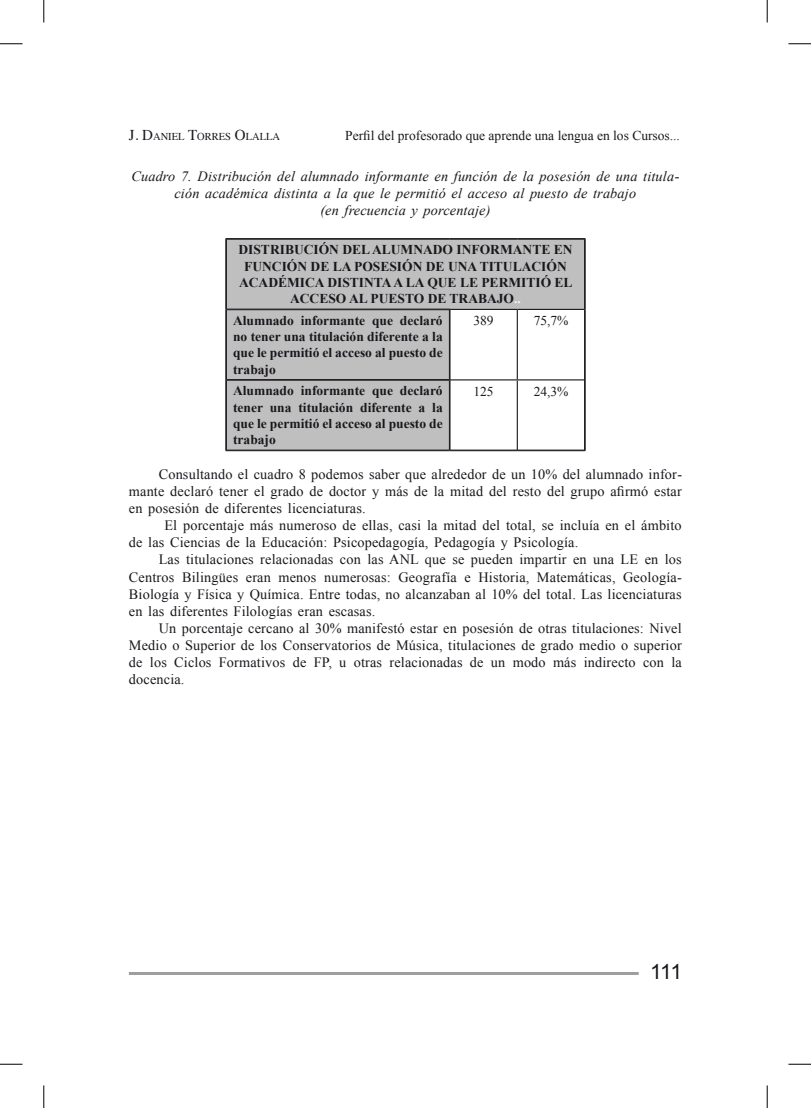
<style>
.page{position:relative;width:811px;height:1108px;background:#fff}
.page>*{position:absolute;margin:0;border:0;box-sizing:border-box;transform-origin:0 0}
.t1{font:21px "Arial";color:#1a171c}
.t2{font:14.25px/17.1px "Times New Roman";letter-spacing:.01em;color:#1a171c;text-align:justify}
.t3{font:italic 14.25px/17.1px "Times New Roman";letter-spacing:.01em;color:#1a171c;text-align:center}
.t4{font:700 13.5px/16.2px "Times New Roman";color:#1a171c;text-align:justify}
.t5{font:13.5px "Times New Roman";color:#1a171c}
.t6{font:10.5px "Times";color:#1a171c}
.s1{font-size:15px}
.s2{color:#f8f8f8}
</style>
<div class="page">
<hr style="left:129px;top:972px;width:509px;height:3px;background:#9d9ea0">
<div style="left:227px;top:240px;width:357px;height:210px;background:#bfbfbf"></div>
<svg style="left:450px;top:310px;width:134px;height:140px"></svg>
<hr style="left:226px;top:238px;width:223px;height:1px;background:#1a171c">
<hr style="left:226px;top:239px;width:223px;height:1px;background:#1a171c">
<hr style="left:449px;top:238px;width:68px;height:1px;background:#1a171c">
<hr style="left:449px;top:239px;width:68px;height:1px;background:#1a171c">
<hr style="left:517px;top:238px;width:68px;height:1px;background:#1a171c">
<hr style="left:517px;top:239px;width:67px;height:1px;background:#1a171c">
<hr style="left:584px;top:239px;width:1px;height:70px;background:#1a171c">
<hr style="left:226px;top:309px;width:223px;height:1px;background:#1a171c">
<hr style="left:225px;top:239px;width:1px;height:70px;background:#1a171c">
<hr style="left:226px;top:239px;width:1px;height:70px;background:#1a171c">
<hr style="left:225px;top:309px;width:1px;height:71px;background:#1a171c">
<hr style="left:226px;top:310px;width:1px;height:70px;background:#1a171c">
<hr style="left:449px;top:309px;width:1px;height:71px;background:#1a171c">
<hr style="left:516px;top:310px;width:1px;height:69px;background:#1a171c">
<hr style="left:450px;top:309px;width:67px;height:1px;background:#1a171c">
<hr style="left:517px;top:309px;width:67px;height:1px;background:#1a171c">
<hr style="left:584px;top:309px;width:1px;height:71px;background:#1a171c">
<hr style="left:226px;top:379px;width:223px;height:1px;background:#1a171c">
<hr style="left:226px;top:380px;width:223px;height:1px;background:#1a171c">
<hr style="left:225px;top:380px;width:1px;height:71px;background:#1a171c">
<hr style="left:226px;top:380px;width:1px;height:70px;background:#1a171c">
<hr style="left:449px;top:380px;width:1px;height:70px;background:#1a171c">
<hr style="left:450px;top:379px;width:67px;height:1px;background:#1a171c">
<hr style="left:517px;top:379px;width:67px;height:1px;background:#1a171c">
<hr style="left:226px;top:450px;width:223px;height:1px;background:#1a171c">
<hr style="left:449px;top:450px;width:68px;height:1px;background:#1a171c">
<hr style="left:517px;top:450px;width:68px;height:1px;background:#1a171c">
<hr style="left:516px;top:380px;width:1px;height:70px;background:#1a171c">
<hr style="left:584px;top:380px;width:1px;height:71px;background:#1a171c">
<svg style="left:0;top:44px;width:22px;height:1px"></svg>
<svg style="left:788px;top:44px;width:22px;height:1px"></svg>
<svg style="left:0;top:1064px;width:22px;height:1px"></svg>
<svg style="left:788px;top:1064px;width:22px;height:1px"></svg>
<svg style="left:44px;top:0;width:1px;height:22px"></svg>
<svg style="left:44px;top:1085px;width:1px;height:23px"></svg>
<svg style="left:766px;top:0;width:1px;height:22px"></svg>
<svg style="left:766px;top:1085px;width:1px;height:23px"></svg>
<p class="t6" style="left:129px;top:127px;width:153px"><span class="s1">J. D</span>ANIEL <span class="s1">T</span>ORRES <span class="s1">O</span>LALLA</p>
<p class="t5" style="left:345px;top:126px;width:336px">Perfil del profesorado que aprende una lengua en los Cursos...</p>
<p class="t3" style="left:131px;top:168px;width:549px">Cuadro 7. Distribución del alumnado informante en función de la posesión de una titula&shy;ción académica distinta a la que le permitió el acceso al puesto de trabajo<br>(en frecuencia y porcentaje)</p>
<p class="t4" style="left:238px;top:241px;width:19px">Distribuci</p>
<p class="t4" style="left:319px;top:241px;width:34px">ón del</p>
<p class="t4" style="left:372px;top:241px;width:12px">alum</p>
<p class="t4" style="left:413px;top:241px;width:21px">nado</p>
<p class="t4" style="left:456px;top:241px;width:27px">informa</p>
<p class="t4" style="left:522px;top:241px;width:51px">nte en</p>
<p class="t4" style="left:244px;top:258px;width:10px">función</p>
<p class="t4" style="left:310px;top:258px;width:53px">delaposesión</p>
<p class="t4" style="left:426px;top:258px;width:33px">de una</p>
<p class="t4" style="left:479px;top:258px;width:10px">titulación</p>
<p class="t4" style="left:239px;top:274px;width:11px">acad</p>
<p class="t4" style="left:278px;top:274px;width:20px">émica</p>
<p class="t4" style="left:327px;top:274px;width:9px">disti</p>
<p class="t4" style="left:364px;top:274px;width:74px">ntaala que</p>
<p class="t4" style="left:460px;top:274px;width:31px">le permiti</p>
<p class="t4" style="left:540px;top:274px;width:24px">ó el</p>
<p class="t4" style="left:290px;top:290px;width:11px">acceso</p>
<p class="t4" style="left:349px;top:290px;width:32px">al puesto</p>
<p class="t4" style="left:427px;top:290px;width:33px">de traba</p>
<p class="t4" style="left:496px;top:290px;width:26px">jo<span class="s2">..</span></p>
<p class="t4" style="left:233px;top:312px;width:211px">Alumnado informante que declaró no tener una titulación diferente a la que le permitió el acceso al puesto de trabajo</p>
<p class="t5" style="left:473px;top:312px;width:22px">389</p>
<p class="t5" style="left:533px;top:312px;width:36px">75,7%</p>
<p class="t4" style="left:233px;top:382px;width:211px">Alumnado informante que declaró tener una titulación diferente a la que le permitió el acceso al puesto de trabajo</p>
<p class="t5" style="left:473px;top:382px;width:22px">125</p>
<p class="t5" style="left:533px;top:382px;width:36px">24,3%</p>
<p class="t2" style="left:129px;top:465px;width:554px;text-indent:30px">Consultando el cuadro 8 podemos saber que alrededor de un 10% del alumnado infor&shy;mante declaró tener el grado de doctor y más de la mitad del resto del grupo afirmó estar en posesión de diferentes licenciaturas.</p>
<p class="t2" style="left:129px;top:517px;width:554px;text-indent:35px">El porcentaje más numeroso de ellas, casi la mitad del total, se incluía en el ámbito de las Ciencias de la Educación: Psicopedagogía, Pedagogía y Psicología.</p>
<p class="t2" style="left:129px;top:551px;width:554px;text-indent:30px">Las titulaciones relacionadas con las ANL que se pueden impartir en una LE en los Centros Bilingües eran menos numerosas: Geografía e Historia, Matemáticas, Geología-Biología y Física y Química. Entre todas, no alcanzaban al 10% del total. Las licenciaturas en las diferentes Filologías eran escasas.</p>
<p class="t2" style="left:129px;top:619px;width:554px;text-indent:30px">Un porcentaje cercano al 30% manifestó estar en posesión de otras titulaciones: Nivel Medio o Superior de los Conservatorios de Música, titulaciones de grado medio o superior de los Ciclos Formativos de FP, u otras relacionadas de un modo más indirecto con la docencia.</p>
<h1 class="t1" style="left:650px;top:958px;width:33px">111</h1>
</div>
